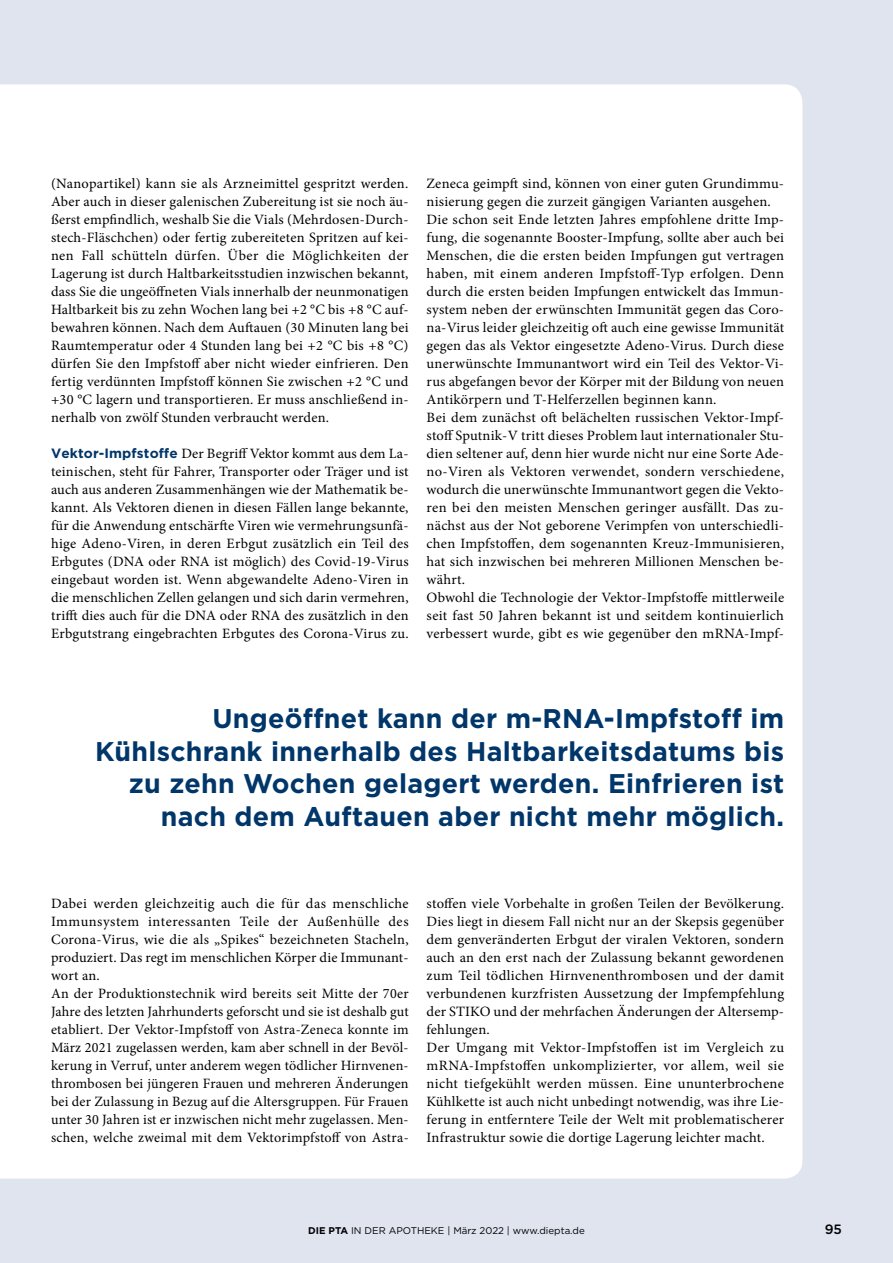
<style>
.page{position:relative;width:893px;height:1263px;background:#e0e4ef}
.page>*{position:absolute;margin:0;border:0;box-sizing:border-box;transform-origin:0 0}
.t1{font:700 27px/32.4px "Gotham";letter-spacing:.01em;color:#003669;text-align:right}
.t2{font:14.25px/18px "Minion Pro";letter-spacing:.015em;color:#000}
.t3{font:500 13.5px "Gotham";color:#000}
.t4{font:9.75px "Gotham";color:#000}
.s1{font-family:"Gotham";font-weight:700;font-size:13.5px;color:#003669}
.s2{font-weight:700}
</style>
<div class="page">
<div style="left:0;top:84px;width:802px;height:1094px;background:#fff"></div>
<p class="t2" style="left:51px;top:175px;width:359px;text-align:justify">(Nanopartikel) kann sie als Arzneimittel gespritzt werden.<br>Aber auch in dieser galenischen Zubereitung ist sie noch äu&shy;ßerst empfindlich, weshalb Sie die Vials (Mehrdosen-Durch&shy;stech-Fläschchen) oder fertig zubereiteten Spritzen auf kei&shy;nen Fall schütteln dürfen. Über die Möglichkeiten der Lagerung ist durch Haltbarkeitsstudien inzwischen bekannt, dass Sie die ungeöffneten Vials innerhalb der neunmonatigen Haltbarkeit bis zu zehn Wochen lang bei +2 °C bis +8 °C auf&shy;bewahren können. Nach dem Auftauen (30 Minuten lang bei Raumtemperatur oder 4 Stunden lang bei +2 °C bis +8 °C) dürfen Sie den Impfstoff aber nicht wieder einfrieren. Den fertig verdünnten Impfstoff können Sie zwischen +2 °C und +30 °C lagern und transportieren. Er muss anschließend in&shy;nerhalb von zwölf Stunden verbraucht werden.</p>
<p class="t2" style="left:51px;top:445px;width:359px;text-align:justify"><span class="s1">Vektor-Impfstoffe</span> Der Begriff Vektor kommt aus dem La&shy;teinischen, steht für Fahrer, Transporter oder Träger und ist auch aus anderen Zusammenhängen wie der Mathematik be&shy;kannt. Als Vektoren dienen in diesen Fällen lange bekannte, für die Anwendung entschärfte Viren wie vermehrungsunfä&shy;hige Adeno-Viren, in deren Erbgut zusätzlich ein Teil des Erbgutes (DNA oder RNA ist möglich) des Covid-19-Virus eingebaut worden ist. Wenn abgewandelte Adeno-Viren in die menschlichen Zellen gelangen und sich darin vermehren, trifft dies auch für die DNA oder RNA des zusätzlich in den Erbgutstrang eingebrachten Erbgutes des Corona-Virus zu.</p>
<p class="t2" style="left:427px;top:175px;width:359px">Zeneca geimpft sind, können von einer guten Grundimmu&shy;nisierung gegen die zurzeit gängigen Varianten ausgehen.<br>Die schon seit Ende letzten Jahres empfohlene dritte Imp&shy;fung, die sogenannte Booster-Impfung, sollte aber auch bei Menschen, die die ersten beiden Impfungen gut vertragen haben, mit einem anderen Impfstoff-Typ erfolgen. Denn durch die ersten beiden Impfungen entwickelt das Immun&shy;system neben der erwünschten Immunität gegen das Coro&shy;na-Virus leider gleichzeitig oft auch eine gewisse Immunität gegen das als Vektor eingesetzte Adeno-Virus. Durch diese unerwünschte Immunantwort wird ein Teil des Vektor-Vi&shy;rus abgefangen bevor der Körper mit der Bildung von neuen Antikörpern und T-Helferzellen beginnen kann.<br>Bei dem zunächst oft belächelten russischen Vektor-Impf&shy;stoff Sputnik-V tritt dieses Problem laut internationaler Stu&shy;dien seltener auf, denn hier wurde nicht nur eine Sorte Ade&shy;no-Viren als Vektoren verwendet, sondern verschiedene, wodurch die unerwünschte Immunantwort gegen die Vekto&shy;ren bei den meisten Menschen geringer ausfällt. Das zu&shy;nächst aus der Not geborene Verimpfen von unterschiedli&shy;chen Impfstoffen, dem sogenannten Kreuz-Immunisieren, hat sich inzwischen bei mehreren Millionen Menschen be&shy;währt.<br>Obwohl die Technologie der Vektor-Impfstoffe mittlerweile seit fast 50 Jahren bekannt ist und seitdem kontinuierlich verbessert wurde, gibt es wie gegenüber den mRNA-Impf-</p>
<h1 class="t1" style="left:95px;top:702px;width:690px">Ungeöffnet kann der m-RNA-Impfstoff im Kühlschrank innerhalb des Haltbarkeitsdatums bis zu zehn Wochen gelagert werden. Einfrieren ist nach dem Auftauen aber nicht mehr möglich.</h1>
<p class="t2" style="left:51px;top:895px;width:359px">Dabei werden gleichzeitig auch die für das menschliche Immunsystem interessanten Teile der Außenhülle des Corona-Virus, wie die als „Spikes“ bezeichneten Stacheln, produziert. Das regt im menschlichen Körper die Immunant&shy;wort an.<br>An der Produktionstechnik wird bereits seit Mitte der 70er Jahre des letzten Jahrhunderts geforscht und sie ist deshalb gut etabliert. Der Vektor-Impfstoff von Astra-Zeneca konnte im März 2021 zugelassen werden, kam aber schnell in der Bevöl&shy;kerung in Verruf, unter anderem wegen tödlicher Hirnvenen&shy;thrombosen bei jüngeren Frauen und mehreren Änderungen bei der Zulassung in Bezug auf die Altersgruppen. Für Frauen unter 30 Jahren ist er inzwischen nicht mehr zugelassen. Men&shy;schen, welche zweimal mit dem Vektorimpfstoff von Astra-</p>
<p class="t2" style="left:427px;top:895px;width:359px">stoffen viele Vorbehalte in großen Teilen der Bevölkerung.<br>Dies liegt in diesem Fall nicht nur an der Skepsis gegenüber dem genveränderten Erbgut der viralen Vektoren, sondern auch an den erst nach der Zulassung bekannt gewordenen zum Teil tödlichen Hirnvenenthrombosen und der damit verbundenen kurzfristen Aussetzung der Impfempfehlung der STIKO und der mehrfachen Änderungen der Altersemp&shy;fehlungen.<br>Der Umgang mit Vektor-Impfstoffen ist im Vergleich zu mRNA-Impfstoffen unkomplizierter, vor allem, weil sie nicht tiefgekühlt werden müssen. Eine ununterbrochene Kühlkette ist auch nicht unbedingt notwendig, was ihre Lie&shy;ferung in entferntere Teile der Welt mit problematischerer Infrastruktur sowie die dortige Lagerung leichter macht.</p>
<p class="t4" style="left:308px;top:1224px;width:278px"><span class="s2">DIE PTA</span> IN DER APOTHEKE | März 2022 | www.diepta.de</p>
<p class="t3" style="left:825px;top:1220px;width:19px">95</p>
</div>
